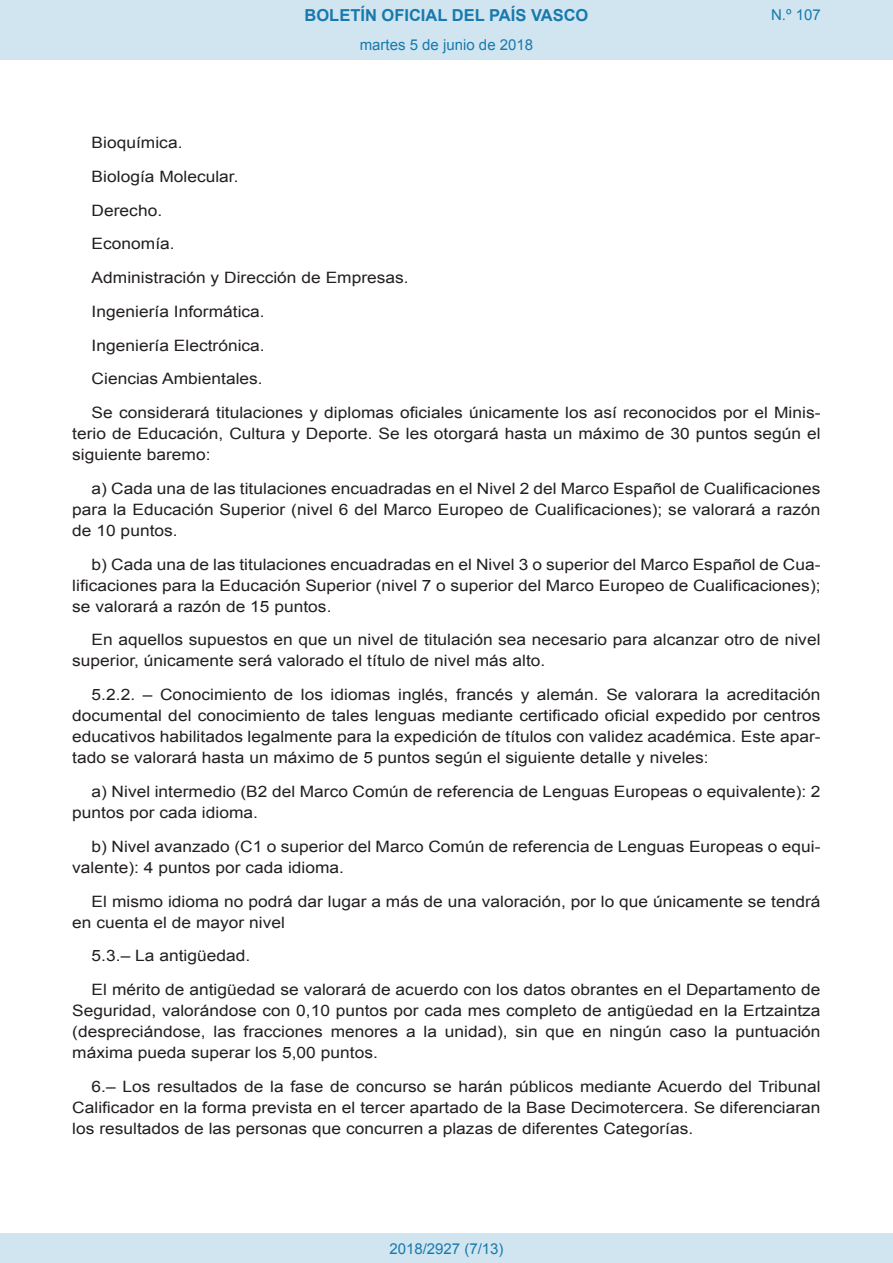
<style>
.page{position:relative;width:893px;height:1263px;background:#fff}
.page>*{position:absolute;margin:0;border:0;box-sizing:border-box;transform-origin:0 0}
.t1{font:700 16.5px "Arial";color:#1879ad}
.BOPVDetalle{font:15.6px/21px "Arial";color:#231f20;text-align:justify;scale:1.11 1}
.Paginacion_Centro{font:15px "Arial";color:#1879ad}
</style>
<div class="page">
<div style="left:0;top:0;width:893px;height:60px;background:#d0e5f0"></div>
<div style="left:0;top:1233px;width:893px;height:30px;background:#d0e5f0"></div>
<p class="t1" style="left:305px;top:4px;width:285px">BOLETÍN OFICIAL DEL PAÍS VASCO</p>
<p class="Paginacion_Centro" style="left:360px;top:35px;width:175px">martes 5 de junio de 2018</p>
<p class="Paginacion_Centro" style="left:771px;top:5px;width:51px">N.º 107</p>
<p class="BOPVDetalle" style="left:92px;top:132px;width:83px">Bioquímica.</p>
<p class="BOPVDetalle" style="left:92px;top:166px;width:134px">Biología Molecular.</p>
<p class="BOPVDetalle" style="left:92px;top:200px;width:65px">Derecho.</p>
<p class="BOPVDetalle" style="left:92px;top:234px;width:76px">Economía.</p>
<p class="BOPVDetalle" style="left:92px;top:267px;width:287px">Administración y Dirección de Empresas.</p>
<p class="BOPVDetalle" style="left:92px;top:301px;width:157px">Ingeniería Informática.</p>
<p class="BOPVDetalle" style="left:92px;top:335px;width:157px">Ingeniería Electrónica.</p>
<p class="BOPVDetalle" style="left:92px;top:369px;width:156px">Ciencias Ambientales.</p>
<p class="BOPVDetalle" style="left:72px;top:402px;width:676px;text-indent:19px">Se considerará titulaciones y diplomas oficiales únicamente los así reconocidos por el Minis&shy;terio de Educación, Cultura y Deporte. Se les otorgará hasta un máximo de 30 puntos según el siguiente baremo:</p>
<p class="BOPVDetalle" style="left:72px;top:478px;width:676px;text-indent:19px">a) Cada una de las titulaciones encuadradas en el Nivel 2 del Marco Español de Cualificaciones para la Educación Superior (nivel 6 del Marco Europeo de Cualificaciones); se valorará a razón de 10 puntos.</p>
<p class="BOPVDetalle" style="left:72px;top:554px;width:676px;text-indent:19px">b) Cada una de las titulaciones encuadradas en el Nivel 3 o superior del Marco Español de Cua&shy;lificaciones para la Educación Superior (nivel 7 o superior del Marco Europeo de Cualificaciones); se valorará a razón de 15 puntos.</p>
<p class="BOPVDetalle" style="left:72px;top:630px;width:676px;text-indent:19px">En aquellos supuestos en que un nivel de titulación sea necesario para alcanzar otro de nivel superior, únicamente será valorado el título de nivel más alto.</p>
<p class="BOPVDetalle" style="left:72px;top:684px;width:676px;text-indent:19px">5.2.2. – Conocimiento de los idiomas inglés, francés y alemán. Se valorara la acreditación documental del conocimiento de tales lenguas mediante certificado oficial expedido por centros educativos habilitados legalmente para la expedición de títulos con validez académica. Este apar&shy;tado se valorará hasta un máximo de 5 puntos según el siguiente detalle y niveles:</p>
<p class="BOPVDetalle" style="left:72px;top:781px;width:676px;text-indent:19px">a) Nivel intermedio (B2 del Marco Común de referencia de Lenguas Europeas o equivalente): 2 puntos por cada idioma.</p>
<p class="BOPVDetalle" style="left:72px;top:836px;width:676px;text-indent:19px">b) Nivel avanzado (C1 o superior del Marco Común de referencia de Lenguas Europeas o equi&shy;valente): 4 puntos por cada idioma.</p>
<p class="BOPVDetalle" style="left:72px;top:891px;width:676px;text-indent:19px">El mismo idioma no podrá dar lugar a más de una valoración, por lo que únicamente se tendrá en cuenta el de mayor nivel</p>
<p class="BOPVDetalle" style="left:92px;top:945px;width:144px">5.3.– La antigüedad.</p>
<p class="BOPVDetalle" style="left:72px;top:979px;width:676px;text-indent:19px">El mérito de antigüedad se valorará de acuerdo con los datos obrantes en el Departamento de Seguridad, valorándose con 0,10 puntos por cada mes completo de antigüedad en la Ertzaintza (despreciándose, las fracciones menores a la unidad), sin que en ningún caso la puntuación máxima pueda superar los 5,00 puntos.</p>
<p class="BOPVDetalle" style="left:72px;top:1076px;width:676px;text-indent:19px">6.– Los resultados de la fase de concurso se harán públicos mediante Acuerdo del Tribunal Calificador en la forma prevista en el tercer apartado de la Base Decimotercera. Se diferenciaran los resultados de las personas que concurren a plazas de diferentes Categorías.</p>
<p class="Paginacion_Centro" style="left:389px;top:1238px;width:116px">2018/2927 (7/13)</p>
</div>
